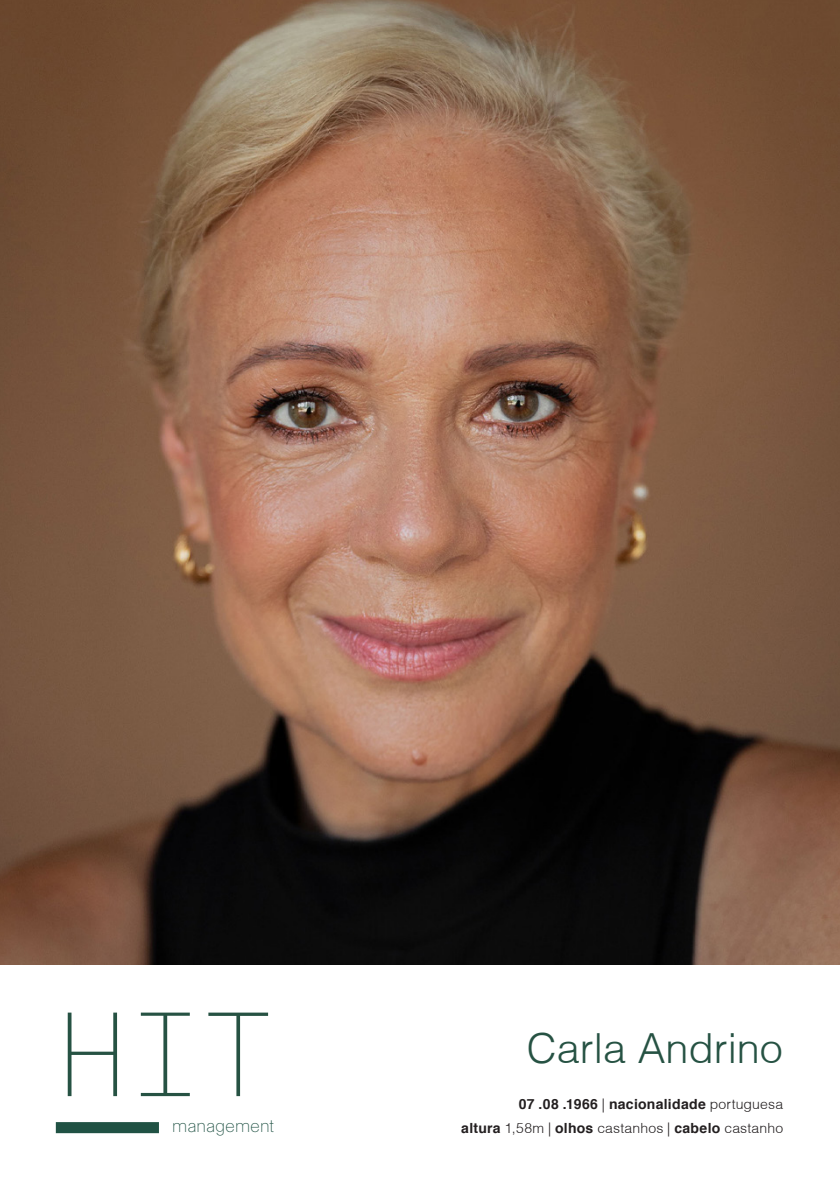
<style>
.page{position:relative;width:840px;height:1191px;background:#fff}
.page>*{position:absolute;margin:0;border:0;box-sizing:border-box;transform-origin:0 0}
.t1{font:200 117.6px "GT America Mono";color:#265243}
.t2{font:300 41.4px "Helvetica";color:#265243}
.t3{font:100 18px "Basel";color:#205244}
.t4{font:300 14px "Helvetica";letter-spacing:.015em;color:#231f20}
.t5{font:700 14px "Helvetica";letter-spacing:.02em;color:#231f20}
.s1{font-weight:300}
.s2{font-weight:700}
</style>
<div class="page">
<div style="left:56px;top:1122px;width:103px;height:11px;background:#205244"></div>
<img style="left:0;top:0;width:839px;height:964px">
<p class="t1" style="left:56px;top:988px;width:220px">HIT</p>
<p class="t3" style="left:172px;top:1114px;width:103px">management</p>
<p class="t2" style="left:526px;top:1023px;width:257px">Carla Andrino</p>
<p class="t5" style="left:518px;top:1095px;width:266px">07 .08 .1966 <span class="s1">|</span> nacionalidade <span class="s1">portuguesa</span></p>
<p class="t4" style="left:461px;top:1119px;width:323px"><span class="s2">altura</span> 1,58m | <span class="s2">olhos</span> castanhos | <span class="s2">cabelo</span> castanho</p>
</div>
